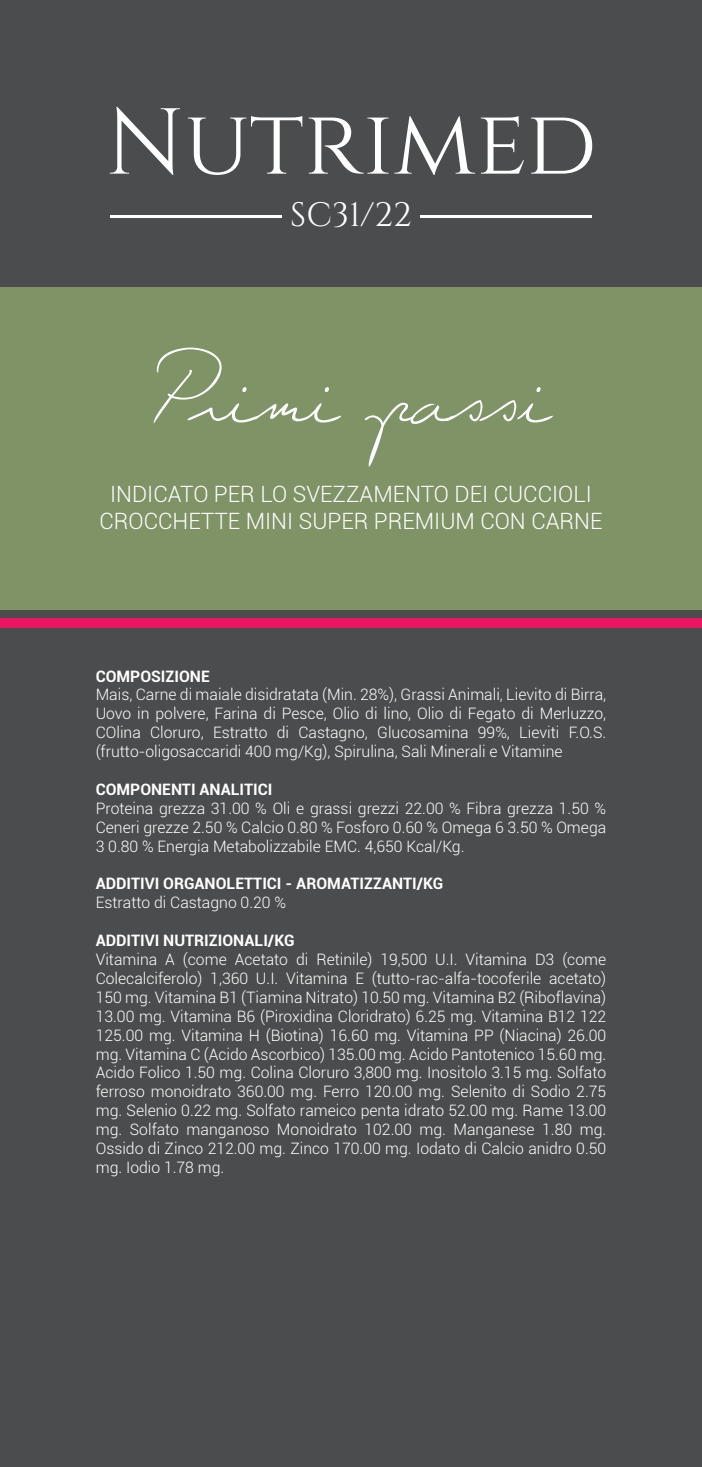
<style>
.page{position:relative;width:702px;height:1467px;background:#4b4c4d}
.page>*{position:absolute;margin:0;border:0;box-sizing:border-box;transform-origin:0 0}
.t1{font:85.5px "Giuliano Handwriting";color:#fff}
.t2{font:33.75px "Cinzel";color:#fff}
.t3{font:300 22.5px/27px "Roboto";color:#fff;text-align:center}
.t4{font:300 15.75px/18.9px "Roboto";color:#fff;text-align:justify}
.t5{font:700 15.75px "Roboto";color:#fff}
</style>
<div class="page">
<div style="left:0;top:287px;width:702px;height:322px;background:#7f9367"></div>
<svg style="left:110px;top:107px;width:70px;height:68px"></svg>
<svg style="left:188px;top:116px;width:114px;height:59px"></svg>
<svg style="left:309px;top:118px;width:79px;height:56px"></svg>
<svg style="left:394px;top:116px;width:81px;height:59px"></svg>
<svg style="left:481px;top:116px;width:43px;height:58px"></svg>
<svg style="left:531px;top:118px;width:61px;height:56px"></svg>
<hr style="left:110px;top:216px;width:171px;height:2px;background:#fff">
<hr style="left:420px;top:216px;width:172px;height:2px;background:#fff">
<div style="left:0;top:619px;width:702px;height:9px;background:#ed1662"></div>
<p class="t2" style="left:290px;top:195px;width:123px">SC31/22</p>
<p class="t1" style="left:153px;top:342px;width:397px">Primi passi</p>
<p class="t3" style="left:99px;top:480px;width:504px">INDICATO PER LO SVEZZAMENTO DEI CUCCIOLI<br>CROCCHETTE MINI SUPER PREMIUM CON CARNE</p>
<p class="t5" style="left:96px;top:665px;width:116px">COMPOSIZIONE</p>
<p class="t4" style="left:96px;top:685px;width:512px">Mais, Carne di maiale disidratata (Min. 28%), Grassi Animali, Lievito di Birra, Uovo in polvere, Farina di Pesce, Olio di lino, Olio di Fegato di Merluzzo, COlina Cloruro, Estratto di Castagno, Glucosamina 99%, Lieviti F.O.S. (frutto-oligosaccaridi 400 mg/Kg), Spirulina, Sali Minerali e Vitamine</p>
<p class="t5" style="left:96px;top:778px;width:178px">COMPONENTI ANALITICI</p>
<p class="t4" style="left:96px;top:798px;width:512px">Proteina grezza 31.00 % Oli e grassi grezzi 22.00 % Fibra grezza 1.50 % Ceneri grezze 2.50 % Calcio 0.80 % Fosforo 0.60 % Omega 6 3.50 % Omega 3 0.80 % Energia Metabolizzabile EMC. 4,650 Kcal/Kg.</p>
<p class="t5" style="left:96px;top:873px;width:349px">ADDITIVI ORGANOLETTICI - AROMATIZZANTI/KG</p>
<p class="t4" style="left:96px;top:893px;width:192px">Estratto di Castagno 0.20 %</p>
<p class="t5" style="left:96px;top:929px;width:200px">ADDITIVI NUTRIZIONALI/KG</p>
<p class="t4" style="left:96px;top:949px;width:512px">Vitamina A (come Acetato di Retinile) 19,500 U.I. Vitamina D3 (come Colecalciferolo) 1,360 U.I. Vitamina E (tutto-rac-alfa-tocoferile acetato)<br>150 mg. Vitamina B1 (Tiamina Nitrato) 10.50 mg. Vitamina B2 (Riboflavina)<br>13.00 mg. Vitamina B6 (Piroxidina Cloridrato) 6.25 mg. Vitamina B12 122<br>125.00 mg. Vitamina H (Biotina) 16.60 mg. Vitamina PP (Niacina) 26.00 mg. Vitamina C (Acido Ascorbico) 135.00 mg. Acido Pantotenico 15.60 mg.<br>Acido Folico 1.50 mg. Colina Cloruro 3,800 mg. Inositolo 3.15 mg. Solfato ferroso monoidrato 360.00 mg. Ferro 120.00 mg. Selenito di Sodio 2.75 mg. Selenio 0.22 mg. Solfato rameico penta idrato 52.00 mg. Rame 13.00 mg. Solfato manganoso Monoidrato 102.00 mg. Manganese 1.80 mg.<br>Ossido di Zinco 212.00 mg. Zinco 170.00 mg. Iodato di Calcio anidro 0.50 mg. Iodio 1.78 mg.</p>
</div>
